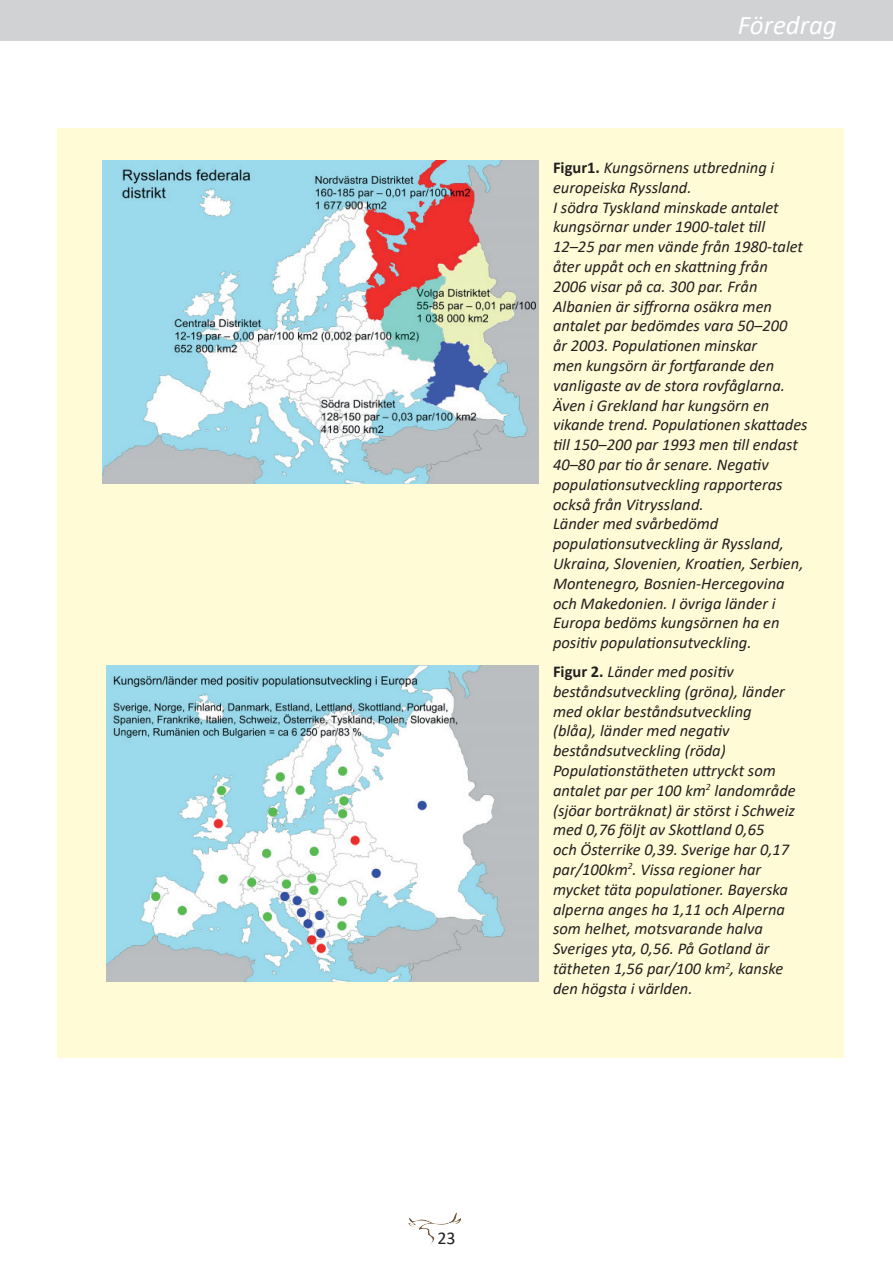
<style>
.page{position:relative;width:893px;height:1263px;background:#fff}
.page>*{position:absolute;margin:0;border:0;box-sizing:border-box;transform-origin:0 0}
.t1{font:italic 27px "Calibri";color:#fff}
.t2{font:18px "Calibri";color:#231f20}
.t3{font:italic 16.5px/19.8px "Calibri";color:#231f20}
.s1{font-weight:700;font-style:normal}
</style>
<div class="page">
<img style="left:408px;top:1212px;width:52px;height:33px">
<div style="left:0;top:0;width:893px;height:40px;background:#d1d2d4"></div>
<div style="left:57px;top:128px;width:786px;height:930px;background:#fffbd6"></div>
<img style="left:103px;top:160px;width:435px;height:323px">
<img style="left:106px;top:666px;width:432px;height:316px">
<p class="t2" style="left:437px;top:1225px;width:20px">23</p>
<h1 class="t1" style="left:738px;top:6px;width:100px">Föredrag</h1>
<p class="t3" style="left:553px;top:157px;width:256px"><span class="s1">Figur1.</span> Kungsörnens utbredning i europeiska Ryssland.<br>I södra Tyskland minskade antalet kungsörnar under 1900-talet till<br>12–25 par men vände från 1980-talet åter uppåt och en skattning från<br>2006 visar på ca. 300 par. Från<br>Albanien är siffrorna osäkra men antalet par bedömdes vara 50–200<br>år 2003. Populationen minskar<br>men kungsörn är fortfarande den vanligaste av de stora rovfåglarna.<br>Även i Grekland har kungsörn en vikande trend. Populationen skattades till 150–200 par 1993 men till endast<br>40–80 par tio år senare. Negativ populationsutveckling rapporteras också från Vitryssland.<br>Länder med svårbedömd populationsutveckling är Ryssland,<br>Ukraina, Slovenien, Kroatien, Serbien,<br>Montenegro, Bosnien-Hercegovina och Makedonien. I övriga länder i<br>Europa bedöms kungsörnen ha en positiv populationsutveckling.</p>
<p class="t3" style="left:553px;top:661px;width:244px"><span class="s1">Figur 2.</span> Länder med positiv beståndsutveckling (gröna), länder med oklar beståndsutveckling (blåa), länder med negativ beståndsutveckling (röda)<br>Populationstätheten uttryckt som antalet par per 100 km<sup>2</sup> landområde (sjöar borträknat) är störst i Schweiz med 0,76 följt av Skottland 0,65<br>och Österrike 0,39. Sverige har 0,17 par/100km<sup>2</sup>. Vissa regioner har mycket täta populationer. Bayerska alperna anges ha 1,11 och Alperna som helhet, motsvarande halva<br>Sveriges yta, 0,56. På Gotland är tätheten 1,56 par/100 km<sup>2</sup>, kanske den högsta i världen.</p>
</div>
